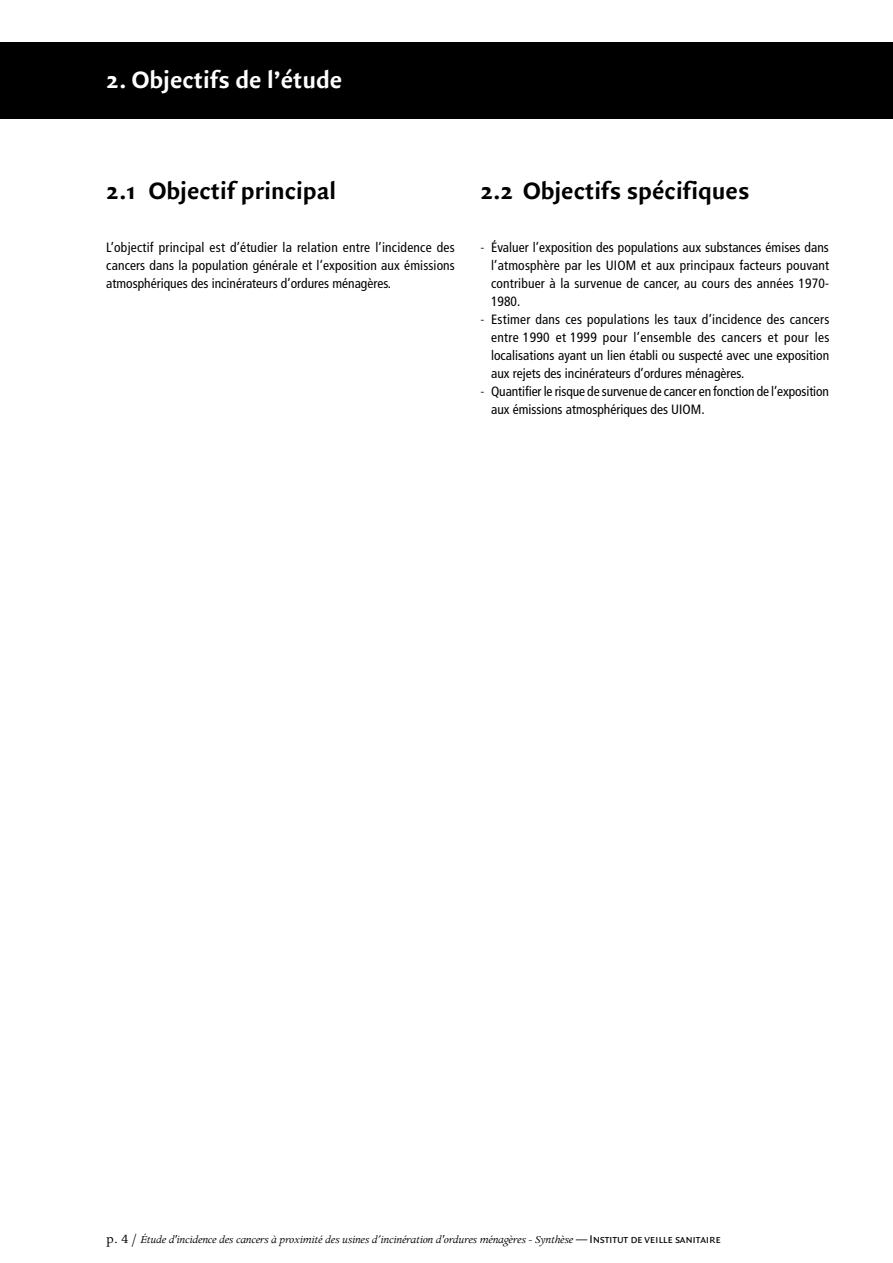
<style>
.page{position:relative;width:893px;height:1263px;background:#fff}
.page>*{position:absolute;margin:0;border:0;box-sizing:border-box;transform-origin:0 0}
.Titre_2{font:700 25.5px "Quadraat Sans";color:#000}
.Titre_1{font:700 25.5px "Quadraat Sans";color:#fff}
.Enum1{font:condensed 13.5px/18px "Frutiger LT Std";color:#000;text-align:justify}
.t1{font:italic 12px "Apollo";letter-spacing:-.02em;color:#000}
.s1{font-weight:300}
.s2{font-style:normal;font-size:14.25px}
.s3{font-family:"Quadraat Sans Caps";font-style:normal}
</style>
<div class="page">
<div style="left:0;top:43px;width:893px;height:76px;background:#000"></div>
<p class="Titre_1" style="left:106px;top:65px;width:238px">2. Objectifs de l’étude</p>
<p class="Titre_2" style="left:106px;top:176px;width:231px">2.1 Objectif principal</p>
<p class="Enum1" style="left:106px;top:238px;width:350px">L’objectif principal est d’étudier la relation entre l’incidence des cancers dans la population générale et l’exposition aux émissions atmosphériques des incinérateurs d’ordures ménagères.</p>
<p class="Titre_2" style="left:480px;top:176px;width:271px">2.2 Objectifs spécifiques</p>
<p class="Enum1" style="left:491px;top:238px;width:340px;text-indent:-11px"><span class="s1">-</span> Évaluer l’exposition des populations aux substances émises dans l’atmosphère par les UIOM et aux principaux facteurs pouvant contribuer à la survenue de cancer, au cours des années 1970- 1980.</p>
<p class="Enum1" style="left:491px;top:310px;width:340px;text-indent:-11px"><span class="s1">-</span> Estimer dans ces populations les taux d’incidence des cancers entre 1990 et 1999 pour l’ensemble des cancers et pour les localisations ayant un lien établi ou suspecté avec une exposition aux rejets des incinérateurs d’ordures ménagères.</p>
<p class="Enum1" style="left:491px;top:382px;width:339px;text-indent:-11px"><span class="s1">-</span> Quantifier le risque de survenue de cancer en fonction de l’exposition aux émissions atmosphériques des UIOM.</p>
<p class="t1" style="left:106px;top:1233px;width:616px"><span class="s2">p. 4 /</span> Étude d'incidence des cancers à proximité des usines d’incinération d'ordures ménagères - Synthèse <span class="s3">— Institut de veille sanitaire</span></p>
</div>
